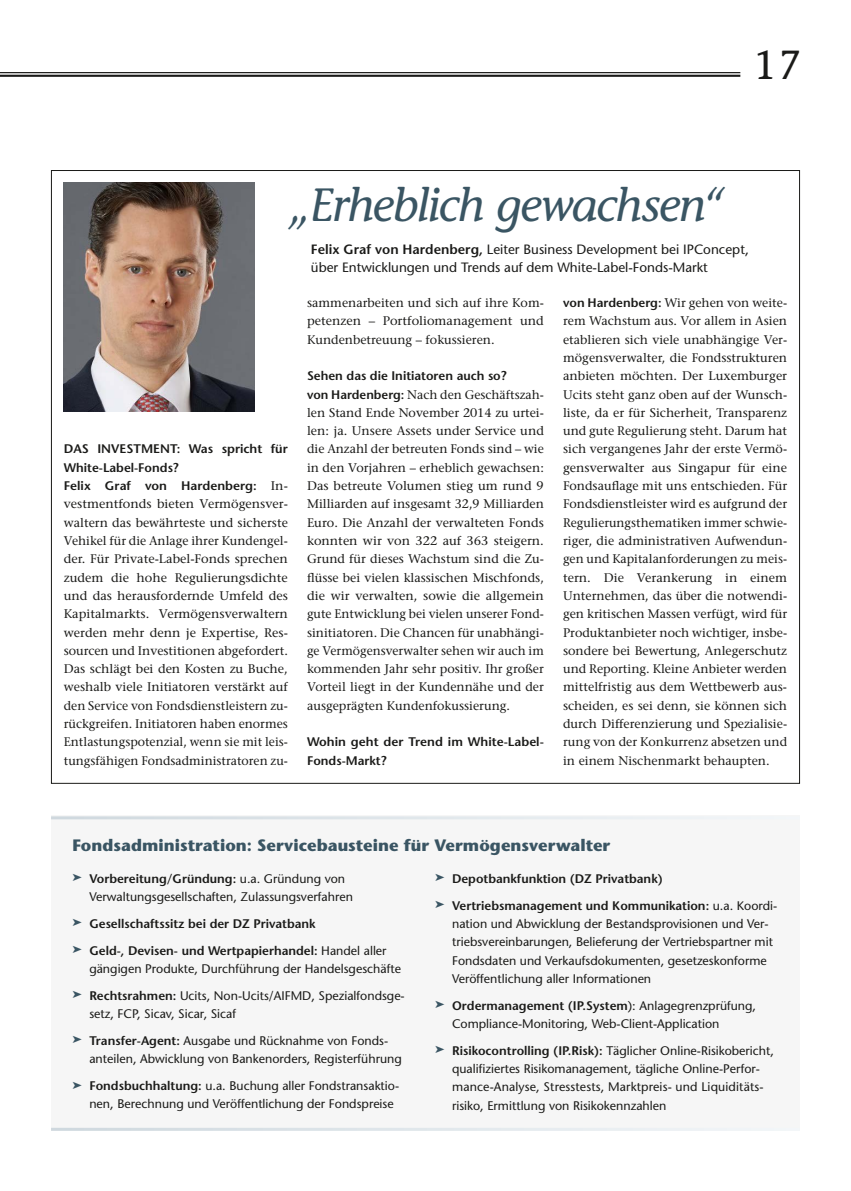
<style>
.page{position:relative;width:851px;height:1191px;background:#fff}
.page>*{position:absolute;margin:0;border:0;box-sizing:border-box;transform-origin:0 0}
.t1{font:italic 500 46.5px "Stone Informal Std";letter-spacing:-.03em;color:#3a5563}
.t2{font:500 40.5px "Stone Informal Std";color:#1a1a18}
.t3{font:700 16.5px "Stone Sans Std";letter-spacing:.005em;color:#3a5563}
.t4{font:500 13.5px/18.3px "Stone Sans Std";color:#1a1a18}
.t5{font:500 12.45px/18.3px "Stone Serif Std";color:#1a1a18;text-align:justify}
.t6{font:500 12.45px/18.3px "Stone Sans Std";color:#1a1a18}
.t7{font:600 12.45px/18.3px "Stone Sans Std";color:#1a1a18}
.s1{font-weight:600}
.s2{font-family:"Stone Serif Std";font-weight:500}
.s3{font-family:"Stone Sans Std";font-weight:600}
.s4{color:#3a5563}
.s5{font-weight:500}
</style>
<div class="page">
<div style="left:51px;top:815px;width:748px;height:315px;background:#f6f6f6"></div>
<hr style="left:51px;top:1127px;width:748px;height:3px;background:#fff">
<hr style="left:51px;top:816px;width:748px;height:3px;background:#fff">
<img style="left:64px;top:183px;width:190px;height:228px">
<hr style="left:0;top:72px;width:740px;height:1px;background:#1a1a18">
<hr style="left:0;top:75px;width:740px;height:2px;background:#1a1a18">
<h2 class="t2" style="left:753px;top:41px;width:50px">17</h2>
<h1 class="t1" style="left:288px;top:178px;width:440px">„Erheblich gewachsen“</h1>
<p class="t4" style="left:311px;top:240px;width:439px"><span class="s1">Felix Graf von Hardenberg,</span> Leiter Business Development bei IPConcept, über Entwicklungen und Trends auf dem White-Label-Fonds-Markt</p>
<p class="t7" style="left:64px;top:440px;width:225px">DAS INVESTMENT: Was spricht für<br>White-Label-Fonds?<br>Felix Graf von Hardenberg: <span class="s2">In-</span></p>
<p class="t5" style="left:64px;top:495px;width:225px">vestmentfonds bieten Vermögensver&shy;waltern das bewährteste und sicherste Vehikel für die Anlage ihrer Kundengel&shy;der. Für Private-Label-Fonds sprechen zudem die hohe Regulierungsdichte und das herausfordernde Umfeld des Kapitalmarkts. Vermögensverwaltern werden mehr denn je Expertise, Res&shy;sourcen und Investitionen abgefordert.<br>Das schlägt bei den Kosten zu Buche, weshalb viele Initiatoren verstärkt auf den Service von Fondsdienstleistern zu&shy;rückgreifen. Initiatoren haben enormes Entlastungspotenzial, wenn sie mit leis&shy;tungsfähigen Fondsadministratoren zu-</p>
<p class="t5" style="left:307px;top:293px;width:238px">sammenarbeiten und sich auf ihre Kom&shy;petenzen – Portfoliomanagement und Kundenbetreuung – fokussieren.</p>
<p class="t7" style="left:307px;top:367px;width:201px">Sehen das die Initiatoren auch so?</p>
<p class="t5" style="left:307px;top:385px;width:238px"><span class="s3">von Hardenberg:</span> Nach den Geschäftszah&shy;len Stand Ende November 2014 zu urtei&shy;len: ja. Unsere Assets under Service und die Anzahl der betreuten Fonds sind – wie in den Vorjahren – erheblich gewachsen:<br>Das betreute Volumen stieg um rund 9<br>Milliarden auf insgesamt 32,9 Milliarden Euro. Die Anzahl der verwalteten Fonds konnten wir von 322 auf 363 steigern.<br>Grund für dieses Wachstum sind die Zu&shy;flüsse bei vielen klassischen Mischfonds, die wir verwalten, sowie die allgemein gute Entwicklung bei vielen unserer Fond&shy;sinitiatoren. Die Chancen für unabhängi&shy;ge Vermögensverwalter sehen wir auch im kommenden Jahr sehr positiv. Ihr großer Vorteil liegt in der Kundennähe und der ausgeprägten Kundenfokussierung.</p>
<p class="t7" style="left:307px;top:733px;width:238px">Wohin geht der Trend im White-Label-<br>Fonds-Markt?</p>
<p class="t5" style="left:563px;top:293px;width:225px"><span class="s3">von Hardenberg:</span> Wir gehen von weite&shy;rem Wachstum aus. Vor allem in Asien etablieren sich viele unabhängige Ver&shy;mögensverwalter, die Fondsstrukturen anbieten möchten. Der Luxemburger Ucits steht ganz oben auf der Wunsch&shy;liste, da er für Sicherheit, Transparenz und gute Regulierung steht. Darum hat sich vergangenes Jahr der erste Vermö&shy;gensverwalter aus Singapur für eine Fondsauflage mit uns entschieden. Für Fondsdienstleister wird es aufgrund der Regulierungsthematiken immer schwie&shy;riger, die administrativen Aufwendun&shy;gen und Kapitalanforderungen zu meis&shy;tern. Die Verankerung in einem Unternehmen, das über die notwendi&shy;gen kritischen Massen verfügt, wird für Produktanbieter noch wichtiger, insbe&shy;sondere bei Bewertung, Anlegerschutz und Reporting. Kleine Anbieter werden mittelfristig aus dem Wettbewerb aus&shy;scheiden, es sei denn, sie können sich durch Differenzierung und Spezialisie&shy;rung von der Konkurrenz absetzen und in einem Nischenmarkt behaupten.</p>
<h3 class="t3" style="left:72px;top:835px;width:539px">Fondsadministration: Servicebausteine für Vermögensverwalter</h3>
<p class="t6" style="left:89px;top:869px;width:265px;text-indent:-17px"><span class="s4">➤</span> <span class="s1">Vorbereitung/Gründung:</span> u.a. Gründung von<br>Verwaltungsgesellschaften, Zulassungsverfahren</p>
<p class="t7" style="left:72px;top:910px;width:316px;line-height:26.8px"><span class="s4">➤</span> Gesellschaftssitz bei der DZ Privatbank<br><span class="s4">➤</span> Geld-, Devisen- und Wertpapierhandel: <span class="s5">Handel aller</span></p>
<p class="t6" style="left:72px;top:955px;width:334px;line-height:26.8px;text-indent:17px">gängigen Produkte, Durchführung der Handelsgeschäfte <span class="s4">➤</span> <span class="s1">Rechtsrahmen:</span> Ucits, Non-Ucits/AIFMD, Spezialfondsge-</p>
<p class="t6" style="left:72px;top:1000px;width:316px;line-height:26.8px;text-indent:17px">setz, FCP, Sicav, Sicar, Sicaf<br><span class="s4">➤</span> <span class="s1">Transfer-Agent:</span> Ausgabe und Rücknahme von Fonds-</p>
<p class="t6" style="left:72px;top:1045px;width:331px;line-height:26.8px;text-align:right">anteilen, Abwicklung von Bankenorders, Registerführung<br><span class="s4">➤</span> <span class="s1">Fondsbuchhaltung:</span> u.a. Buchung aller Fondstransaktio-</p>
<p class="t6" style="left:89px;top:1095px;width:306px">nen, Berechnung und Veröffentlichung der Fondspreise</p>
<p class="t7" style="left:435px;top:865px;width:344px;line-height:26.8px"><span class="s4">➤</span> Depotbankfunktion (DZ Privatbank)<br><span class="s4">➤</span> Vertriebsmanagement und Kommunikation: <span class="s5">u.a. Koordi-</span></p>
<p class="t6" style="left:452px;top:914px;width:322px">nation und Abwicklung der Bestandsprovisionen und Ver&shy;triebsvereinbarungen, Belieferung der Vertriebspartner mit Fondsdaten und Verkaufsdokumenten, gesetzeskonforme Veröffentlichung aller Informationen</p>
<p class="t6" style="left:452px;top:996px;width:305px;text-indent:-17px"><span class="s4">➤</span> <span class="s1">Ordermanagement (IP.System</span>): Anlagegrenzprüfung,<br>Compliance-Monitoring, Web-Client-Application</p>
<p class="t6" style="left:452px;top:1041px;width:323px;text-indent:-17px"><span class="s4">➤</span> <span class="s1">Risikocontrolling (IP.Risk):</span> Täglicher Online-Risikobericht, qualifiziertes Risikomanagement, tägliche Online-Perfor&shy;mance-Analyse, Stresstests, Marktpreis- und Liquiditäts&shy;risiko, Ermittlung von Risikokennzahlen</p>
</div>
